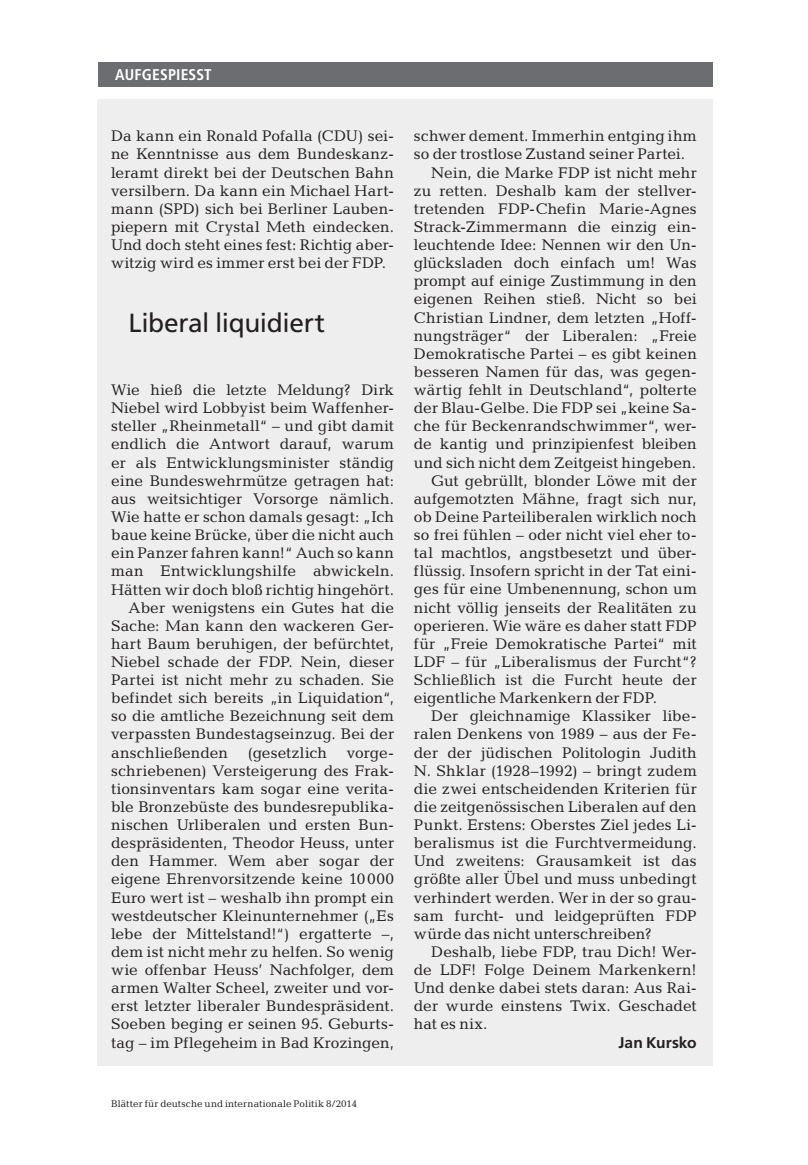
<style>
.page{position:relative;width:808px;height:1165px;background:#fff}
.page>*{position:absolute;margin:0;border:0;box-sizing:border-box;transform-origin:0 0}
.t1{font:26.25px "Frutiger LT Std";letter-spacing:-.015em;color:#231f20}
.t2{font:15.58px/18.2px "Candida Std";letter-spacing:.01em;color:#231f20;text-align:justify}
.t3{font:700 condensed 15.58px "Frutiger LT Std";letter-spacing:.005em;color:#fff}
.t4{font:700 15.58px "Frutiger LT Std";letter-spacing:.005em;color:#231f20}
.t5{font:9.8px "Candida Std";letter-spacing:.01em;color:#231f20}
</style>
<div class="page">
<div style="left:98px;top:62px;width:615px;height:24px;background:#6c6d70"></div>
<div style="left:97px;top:99px;width:616px;height:967px;background:#eeeeef"></div>
<p class="t3" style="left:115px;top:65px;width:98px">AUFGESPIESST</p>
<p class="t2" style="left:111px;top:127px;width:284px">Da kann ein Ronald Pofalla (CDU) sei&shy;ne Kenntnisse aus dem Bundeskanz&shy;leramt direkt bei der Deutschen Bahn versilbern. Da kann ein Michael Hart&shy;mann (SPD) sich bei Berliner Lauben&shy;piepern mit Crystal Meth eindecken.<br>Und doch steht eines fest: Richtig aber&shy;witzig wird es immer erst bei der FDP.</p>
<h1 class="t1" style="left:129px;top:308px;width:198px">Liberal liquidiert</h1>
<p class="t2" style="left:111px;top:381px;width:284px">Wie hieß die letzte Meldung? Dirk</p>
<p class="t2" style="left:111px;top:399px;width:284px">Niebel wird Lobbyist beim Waffenher-</p>
<p class="t2" style="left:111px;top:417px;width:284px">steller „Rheinmetall“ – und gibt damit</p>
<p class="t2" style="left:111px;top:435px;width:284px">endlich die Antwort darauf, warum</p>
<p class="t2" style="left:111px;top:453px;width:284px">er als Entwicklungsminister ständig</p>
<p class="t2" style="left:111px;top:471px;width:284px">eine Bundeswehrmütze getragen hat:</p>
<p class="t2" style="left:111px;top:489px;width:284px">aus weitsichtiger Vorsorge nämlich.</p>
<p class="t2" style="left:111px;top:508px;width:284px">Wie hatte er schon damals gesagt: „Ich</p>
<p class="t2" style="left:111px;top:526px;width:284px">baue keine Brücke, über die nicht auch</p>
<p class="t2" style="left:111px;top:544px;width:284px">ein Panzer fahren kann!“ Auch so kann</p>
<p class="t2" style="left:111px;top:562px;width:284px">man Entwicklungshilfe abwickeln.</p>
<p class="t2" style="left:111px;top:580px;width:284px">Hätten wir doch bloß richtig hingehört.</p>
<p class="t2" style="left:129px;top:598px;width:267px">Aber wenigstens ein Gutes hat die</p>
<p class="t2" style="left:111px;top:616px;width:284px">Sache: Man kann den wackeren Ger-</p>
<p class="t2" style="left:111px;top:634px;width:284px">hart Baum beruhigen, der befürchtet,</p>
<p class="t2" style="left:111px;top:653px;width:284px">Niebel schade der FDP. Nein, dieser</p>
<p class="t2" style="left:111px;top:671px;width:284px">Partei ist nicht mehr zu schaden. Sie</p>
<p class="t2" style="left:111px;top:689px;width:284px">befindet sich bereits „in Liquidation“,</p>
<p class="t2" style="left:111px;top:707px;width:284px">so die amtliche Bezeichnung seit dem</p>
<p class="t2" style="left:111px;top:725px;width:284px">verpassten Bundestagseinzug. Bei der</p>
<p class="t2" style="left:111px;top:743px;width:118px">anschließenden</p>
<p class="t2" style="left:248px;top:743px;width:81px">(gesetzlich</p>
<p class="t2" style="left:111px;top:743px;width:284px;text-indent:236px">vorge&shy;schriebenen) Versteigerung des Frak&shy;tionsinventars kam sogar eine verita&shy;ble Bronzebüste des bundesrepublika&shy;nischen Urliberalen und ersten Bun&shy;despräsidenten, Theodor Heuss, unter den Hammer. Wem aber sogar der eigene Ehrenvorsitzende keine 10000<br>Euro wert ist – weshalb ihn prompt ein westdeutscher Kleinunternehmer („Es lebe der Mittelstand!“) ergatterte –, dem ist nicht mehr zu helfen. So wenig wie offenbar Heuss’ Nachfolger, dem armen Walter Scheel, zweiter und vor&shy;erst letzter liberaler Bundespräsident.<br>Soeben beging er seinen 95. Geburts&shy;tag – im Pflegeheim in Bad Krozingen,</p>
<p class="t5" style="left:111px;top:1098px;width:247px">Blätter für deutsche und internationale Politik 8/2014</p>
<p class="t2" style="left:414px;top:127px;width:284px">schwer dement. Immerhin entging ihm</p>
<p class="t2" style="left:414px;top:145px;width:273px">so der trostlose Zustand seiner Partei.</p>
<p class="t2" style="left:431px;top:163px;width:267px">Nein, die Marke FDP ist nicht mehr</p>
<p class="t2" style="left:414px;top:181px;width:284px">zu retten. Deshalb kam der stellver-</p>
<p class="t2" style="left:414px;top:199px;width:284px">tretenden FDP-Chefin Marie-Agnes</p>
<p class="t2" style="left:414px;top:218px;width:284px">Strack-Zimmermann die einzig ein-</p>
<p class="t2" style="left:414px;top:236px;width:284px">leuchtende Idee: Nennen wir den Un-</p>
<p class="t2" style="left:414px;top:254px;width:284px">glücksladen doch einfach um! Was</p>
<p class="t2" style="left:414px;top:272px;width:284px">prompt auf einige Zustimmung in den</p>
<p class="t2" style="left:414px;top:290px;width:284px">eigenen Reihen stieß. Nicht so bei</p>
<p class="t2" style="left:414px;top:308px;width:284px">Christian Lindner, dem letzten „Hoff-</p>
<p class="t2" style="left:414px;top:326px;width:284px">nungsträger“ der Liberalen: „Freie</p>
<p class="t2" style="left:414px;top:344px;width:284px">Demokratische Partei – es gibt keinen</p>
<p class="t2" style="left:414px;top:363px;width:284px">besseren Namen für das, was gegen-</p>
<p class="t2" style="left:414px;top:381px;width:284px">wärtig fehlt in Deutschland“, polterte</p>
<p class="t2" style="left:414px;top:399px;width:284px">der Blau-Gelbe. Die FDP sei „keine Sa-</p>
<p class="t2" style="left:414px;top:417px;width:284px">che für Beckenrandschwimmer“, wer-</p>
<p class="t2" style="left:414px;top:435px;width:284px">de kantig und prinzipienfest bleiben</p>
<p class="t2" style="left:414px;top:453px;width:283px">und sich nicht dem Zeitgeist hingeben.</p>
<p class="t2" style="left:431px;top:471px;width:267px">Gut gebrüllt, blonder Löwe mit der</p>
<p class="t2" style="left:414px;top:489px;width:284px">aufgemotzten Mähne, fragt sich nur,</p>
<p class="t2" style="left:414px;top:508px;width:284px">ob Deine Parteiliberalen wirklich noch</p>
<p class="t2" style="left:414px;top:526px;width:284px">so frei fühlen – oder nicht viel eher to-</p>
<p class="t2" style="left:414px;top:544px;width:284px">tal machtlos, angstbesetzt und über-</p>
<p class="t2" style="left:414px;top:562px;width:284px">flüssig. Insofern spricht in der Tat eini-</p>
<p class="t2" style="left:414px;top:580px;width:284px">ges für eine Umbenennung, schon um</p>
<p class="t2" style="left:414px;top:598px;width:284px">nicht völlig jenseits der Realitäten zu</p>
<p class="t2" style="left:414px;top:616px;width:284px">operieren. Wie wäre es daher statt FDP</p>
<p class="t2" style="left:414px;top:634px;width:284px">für „Freie Demokratische Partei“ mit</p>
<p class="t2" style="left:414px;top:653px;width:284px">LDF – für „Liberalismus der Furcht“?</p>
<p class="t2" style="left:414px;top:671px;width:284px">Schließlich ist die Furcht heute der</p>
<p class="t2" style="left:414px;top:689px;width:245px">eigentliche Markenkern der FDP.</p>
<p class="t2" style="left:431px;top:707px;width:267px">Der gleichnamige Klassiker libe-</p>
<p class="t2" style="left:414px;top:725px;width:284px">ralen Denkens von 1989 – aus der Fe-</p>
<p class="t2" style="left:414px;top:743px;width:284px">der der jüdischen Politologin Judith</p>
<p class="t2" style="left:414px;top:761px;width:284px">N. Shklar (1928–1992) – bringt zudem</p>
<p class="t2" style="left:414px;top:779px;width:284px">die zwei entscheidenden Kriterien für</p>
<p class="t2" style="left:414px;top:798px;width:284px">die zeitgenössischen Liberalen auf den</p>
<p class="t2" style="left:414px;top:816px;width:284px">Punkt. Erstens: Oberstes Ziel jedes Li-</p>
<p class="t2" style="left:414px;top:834px;width:284px">beralismus ist die Furchtvermeidung.</p>
<p class="t2" style="left:414px;top:852px;width:284px">Und zweitens: Grausamkeit ist das</p>
<p class="t2" style="left:414px;top:870px;width:284px">größte aller Übel und muss unbedingt</p>
<p class="t2" style="left:414px;top:888px;width:284px">verhindert werden. Wer in der so grau-</p>
<p class="t2" style="left:414px;top:906px;width:284px">sam furcht- und leidgeprüften FDP</p>
<p class="t2" style="left:414px;top:924px;width:239px">würde das nicht unterschreiben?</p>
<p class="t2" style="left:431px;top:943px;width:267px">Deshalb, liebe FDP, trau Dich! Wer-</p>
<p class="t2" style="left:414px;top:961px;width:284px">de LDF! Folge Deinem Markenkern!</p>
<p class="t2" style="left:414px;top:979px;width:284px">Und denke dabei stets daran: Aus Rai-</p>
<p class="t2" style="left:414px;top:997px;width:284px">der wurde einstens Twix. Geschadet</p>
<p class="t2" style="left:414px;top:1015px;width:75px">hat es nix.</p>
<p class="t4" style="left:618px;top:1033px;width:80px">Jan Kursko</p>
</div>
